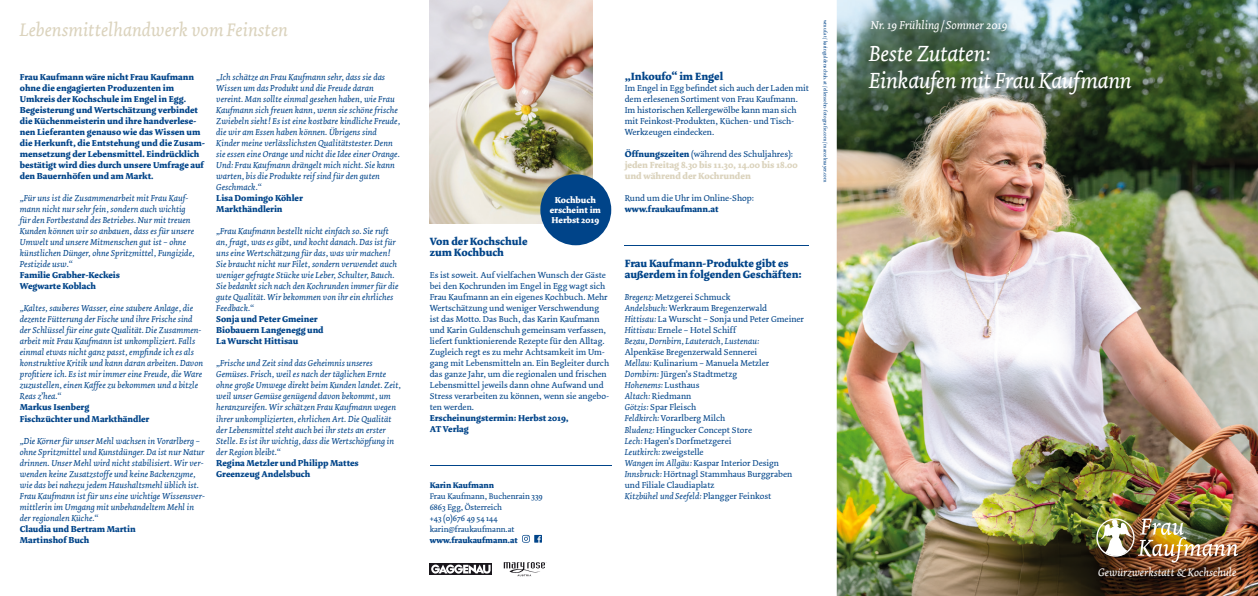
<style>
.page{position:relative;width:1258px;height:596px;background:#fff}
.page>*{position:absolute;margin:0;border:0;box-sizing:border-box;transform-origin:0 0}
.t1{font:italic 23px/27px "Dolly";letter-spacing:-.015em;color:#fff}
.t2{font:italic 19px "Dolly";color:#dbd3bd}
.t3{font:italic 12px "Dolly";color:#fff}
.t4{font:italic 11.3px "Dolly";color:#fff}
.t5{font:700 11px/11px "Dolly";color:#004489}
.t6{font:700 9.3px/11px "Dolly";color:#dbd3bd}
.t7{font:italic 9px/11px "Dolly";color:#004489}
.t8{font:9px/11px "Dolly";color:#004489}
.t9{font:700 9px/11px "Dolly";color:#004489}
.t10{font:700 9px/10px "Dolly";color:#fff;text-align:center}
.t11{font:8.5px/11px "Dolly";letter-spacing:-.005em;color:#004489}
.t12{font:700 8.5px "Dolly";letter-spacing:-.005em;color:#004489}
.t13{font:5px "Dolly";color:#004489}
.s1{font-style:normal}
.s2{font-weight:700;font-style:normal}
.s3{font-weight:700}
.s4{font-style:italic}
</style>
<div class="page">
<img style="left:429px;top:0;width:163px;height:223px">
<img style="left:836px;top:0;width:421px;height:595px">
<img style="left:1081px;top:504px;width:176px;height:91px">
<img style="left:1096px;top:518px;width:142px;height:44px">
<hr style="left:429px;top:465px;width:182px;height:1px;background:#004489">
<svg style="left:522px;top:534px;width:20px;height:8px"></svg>
<svg style="left:429px;top:563px;width:63px;height:11px"></svg>
<svg style="left:431px;top:564px;width:59px;height:9px"></svg>
<svg style="left:503px;top:562px;width:44px;height:14px"></svg>
<hr style="left:624px;top:245px;width:185px;height:1px;background:#004489">
<div style="left:540px;top:174px;width:71px;height:71px;background:#004489;border-radius:50%"></div>
<h2 class="t2" style="left:20px;top:18px;width:269px">Lebensmittelhandwerk vom Feinsten</h2>
<p class="t9" style="left:20px;top:72px;width:186px">Frau Kaufmann wäre nicht Frau Kaufmann ohne die engagierten Produzenten im Umkreis der Kochschule im Engel in Egg.<br>Begeisterung und Wertschätzung verbindet die Küchenmeisterin und ihre handverlese&shy;nen Lieferanten genauso wie das Wissen um die Herkunft, die Entstehung und die Zusam&shy;mensetzung der Lebensmittel. Eindrücklich bestätigt wird dies durch unsere Umfrage auf den Bauernhöfen und am Markt.</p>
<p class="t7" style="left:20px;top:193px;width:176px">„Für uns ist die Zusammenarbeit mit Frau Kauf&shy;mann nicht nur sehr fein, sondern auch wichtig für den Fortbestand des Betriebes. Nur mit treuen Kunden können wir so anbauen, dass es für unsere Umwelt und unsere Mitmenschen gut ist – ohne künstlichen Dünger, ohne Spritzmittel, Fungizide, Pestizide usw.“</p>
<p class="t9" style="left:20px;top:270px;width:102px">Familie Grabher-Keckeis<br>Wegwarte Koblach</p>
<p class="t7" style="left:20px;top:303px;width:185px">„Kaltes, sauberes Wasser, eine saubere Anlage, die dezente Fütterung der Fische und ihre Frische sind der Schlüssel für eine gute Qualität. Die Zusammen&shy;arbeit mit Frau Kaufmann ist unkompliziert. Falls einmal etwas nicht ganz passt, empfinde ich es als konstruktive Kritik und kann daran arbeiten. Davon profitiere ich. Es ist mir immer eine Freude, die Ware zuzustellen, einen Kaffee zu bekommen und a bitzle Reas z<span class="s1">’</span>hea.“<br><span class="s2">Markus Isenberg<br>Fischzüchter und Markthändler</span></p>
<p class="t7" style="left:20px;top:435px;width:186px">„Die Körner für unser Mehl wachsen in Vorarlberg – ohne Spritzmittel und Kunstdünger. Da ist nur Natur drinnen. Unser Mehl wird nicht stabilisiert. Wir ver&shy;wenden keine Zusatzstoffe und keine Backenzyme, wie das bei nahezu jedem Haushaltsmehl üblich ist.<br>Frau Kaufmann ist für uns eine wichtige Wissensver&shy;mittlerin im Umgang mit unbehandeltem Mehl in der regionalen Küche.“</p>
<p class="t9" style="left:20px;top:523px;width:117px">Claudia und Bertram Martin<br>Martinshof Buch</p>
<p class="t7" style="left:216px;top:72px;width:185px">„Ich schätze an Frau Kaufmann sehr, dass sie das Wissen um das Produkt und die Freude daran vereint. Man sollte einmal gesehen haben, wie Frau Kaufmann sich freuen kann, wenn sie schöne frische Zwiebeln sieht! Es ist eine kostbare kindliche Freude, die wir am Essen haben können. Übrigens sind Kinder meine verlässlichsten Qualitätstester. Denn sie essen eine Orange und nicht die Idee einer Orange.<br>Und: Frau Kaufmann drängelt mich nicht. Sie kann warten, bis die Produkte reif sind für den guten Geschmack.“</p>
<p class="t9" style="left:216px;top:193px;width:88px">Lisa Domingo Köhler<br>Markthändlerin</p>
<p class="t7" style="left:216px;top:226px;width:184px">„Frau Kaufmann bestellt nicht einfach so. Sie ruft an, fragt, was es gibt, und kocht danach. Das ist für uns eine Wertschätzung für das, was wir machen!<br>Sie braucht nicht nur Filet, sondern verwendet auch weniger gefragte Stücke wie Leber, Schulter, Bauch.<br>Sie bedankt sich nach den Kochrunden immer für die gute Qualität. Wir bekommen von ihr ein ehrliches Feedback.“</p>
<p class="t9" style="left:216px;top:314px;width:109px">Sonja und Peter Gmeiner<br>Biobauern Langenegg und<br>La Wurscht Hittisau</p>
<p class="t7" style="left:216px;top:358px;width:186px">„Frische und Zeit sind das Geheimnis unseres Gemüses. Frisch, weil es nach der täglichen Ernte ohne große Umwege direkt beim Kunden landet. Zeit, weil unser Gemüse genügend davon bekommt, um heranzureifen. Wir schätzen Frau Kaufmann wegen ihrer unkomplizierten, ehrlichen Art. Die Qualität der Lebensmittel steht auch bei ihr stets an erster Stelle. Es ist ihr wichtig, dass die Wertschöpfung in der Region bleibt.“</p>
<p class="t9" style="left:216px;top:457px;width:144px">Regina Metzler und Philipp Mattes<br>Greenzeug Andelsbuch</p>
<p class="t10" style="left:549px;top:195px;width:53px">Kochbuch erscheint im<br>Herbst 2019</p>
<p class="t5" style="left:429px;top:236px;width:99px">Von der Kochschule zum Kochbuch</p>
<p class="t8" style="left:429px;top:270px;width:181px">Es ist soweit. Auf vielfachen Wunsch der Gäste bei den Kochrunden im Engel in Egg wagt sich Frau Kaufmann an ein eigenes Kochbuch. Mehr Wertschätzung und weniger Verschwendung ist das Motto. Das Buch, das Karin Kaufmann und Karin Guldenschuh gemeinsam verfassen, liefert funktionierende Rezepte für den Alltag.<br>Zugleich regt es zu mehr Achtsamkeit im Um&shy;gang mit Lebensmitteln an. Ein Begleiter durch das ganze Jahr, um die regionalen und frischen Lebensmittel jeweils dann ohne Aufwand und Stress verarbeiten zu können, wenn sie angebo&shy;ten werden.</p>
<p class="t9" style="left:429px;top:413px;width:140px">Erscheinungstermin: Herbst 2019,<br>AT Verlag</p>
<p class="t12" style="left:429px;top:479px;width:66px">Karin Kaufmann</p>
<p class="t11" style="left:429px;top:490px;width:115px">Frau Kaufmann, Buchenrain 339<br>6863 Egg, Österreich<br>+43 (0)676 49 54 144 karin@fraukaufmann.at</p>
<p class="t12" style="left:429px;top:534px;width:89px">www.fraukaufmann.at</p>
<p class="t5" style="left:624px;top:71px;width:100px">„Inkoufo“ im Engel</p>
<p class="t8" style="left:624px;top:83px;width:186px">Im Engel in Egg befindet sich auch der Laden mit dem erlesenen Sortiment von Frau Kaufmann.<br>Im historischen Kellergewölbe kann man sich mit Feinkost-Produkten, Küchen- und Tisch-Werkzeugen eindecken.</p>
<p class="t8" style="left:624px;top:149px;width:170px"><span class="s3">Öffnungszeiten</span> (während des Schuljahres):</p>
<p class="t6" style="left:624px;top:160px;width:174px">jeden Freitag 8.30 bis 11.30, 14.00 bis 18.00 und während der Kochrunden</p>
<p class="t8" style="left:624px;top:193px;width:131px">Rund um die Uhr im Online-Shop:</p>
<p class="t9" style="left:624px;top:204px;width:95px">www.fraukaufmann.at</p>
<p class="t13" style="left:828px;top:20px;width:164px;rotate:90deg">wmuf.at / karinguldenschuh.at / ellensohn-fotografie.com / marcelmayer.com</p>
<p class="t5" style="left:624px;top:258px;width:178px">Frau Kaufmann-Produkte gibt es außerdem in folgenden Geschäften:</p>
<p class="t8" style="left:624px;top:292px;width:181px"><span class="s4">Bregenz:</span> Metzgerei Schmuck<br><span class="s4">Andelsbuch:</span> Werkraum Bregenzerwald<br><span class="s4">Hittisau:</span> La Wurscht – Sonja und Peter Gmeiner <span class="s4">Hittisau:</span> Ernele – Hotel Schiff<br><span class="s4">Bezau, Dornbirn, Lauterach, Lustenau:</span></p>
<p class="t8" style="left:624px;top:347px;width:169px">Alpenkäse Bregenzerwald Sennerei<br><span class="s4">Mellau:</span> Kulinarium – Manuela Metzler<br><span class="s4">Dornbirn:</span> Jürgen’s Stadtmetzg<br><span class="s4">Hohenems:</span> Lusthaus<br><span class="s4">Altach:</span> Riedmann<br><span class="s4">Götzis:</span> Spar Fleisch<br><span class="s4">Feldkirch:</span> Vorarlberg Milch<br><span class="s4">Bludenz:</span> Hingucker Concept Store<br><span class="s4">Lech:</span> Hagen’s Dorfmetzgerei<br><span class="s4">Leutkirch:</span> zweigstelle<br><span class="s4">Wangen im Allgäu:</span> Kaspar Interior Design<br><span class="s4">Innsbruck:</span> Hörtnagl Stammhaus Burggraben und Filiale Claudiaplatz<br><span class="s4">Kitzbühel und Seefeld:</span> Plangger Feinkost</p>
<h3 class="t3" style="left:870px;top:18px;width:138px">Nr. 19 Frühling / Sommer 2019</h3>
<h1 class="t1" style="left:869px;top:40px;width:264px">Beste Zutaten:<br>Einkaufen mit Frau Kaufmann</h1>
<p class="t4" style="left:1097px;top:565px;width:140px">Gewürzwerkstatt &amp; Kochschule</p>
</div>
